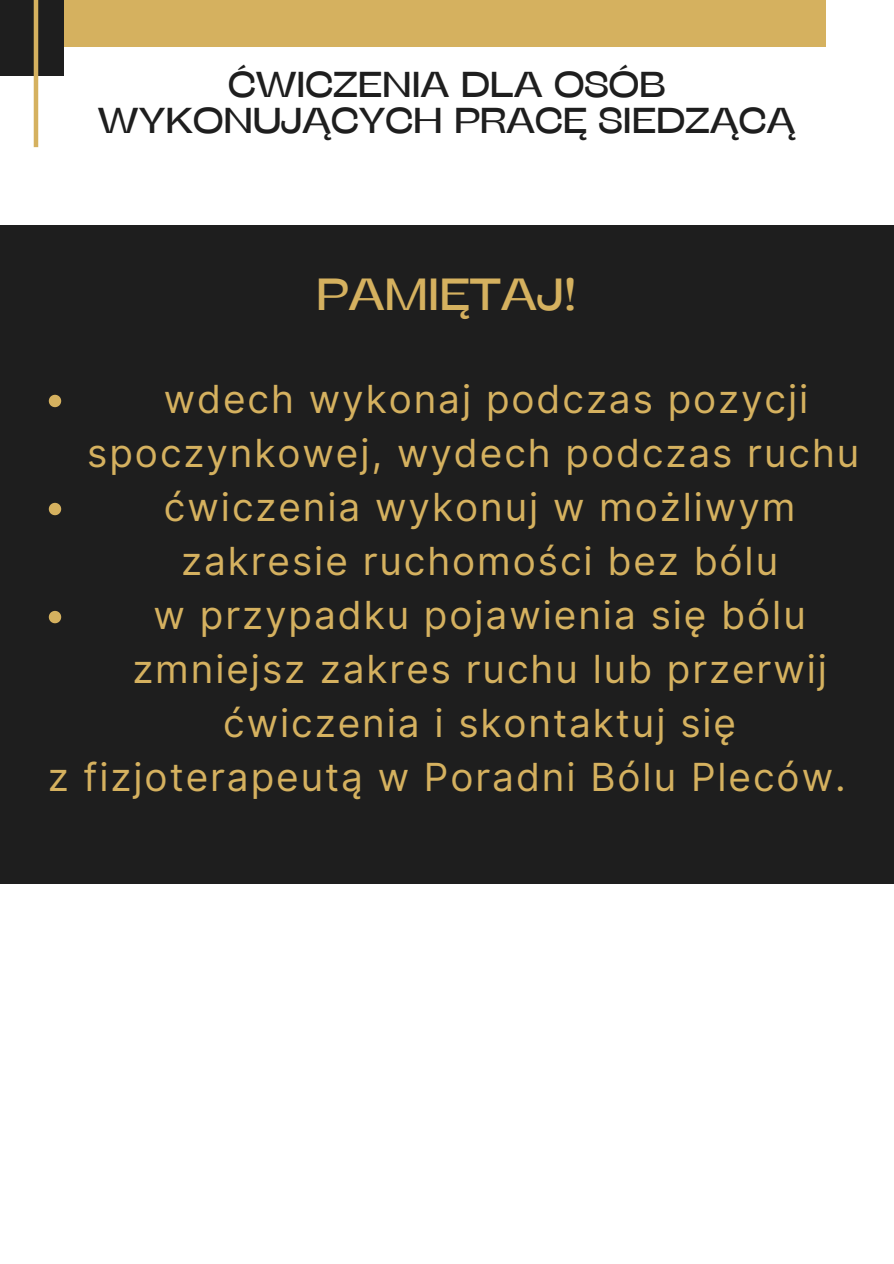
<style>
.page{position:relative;width:894px;height:1264px;background:#fff}
.page>*{position:absolute;margin:0;border:0;box-sizing:border-box;transform-origin:0 0}
.t1{font:45px "Stinger Wide";color:#d5b15f}
.t2{font:38.7px/54px "Inter";letter-spacing:.05em;color:#d5b15f;text-align:center}
.t3{font:36px/36px "Stinger Wide";color:#1e1e1e;text-align:center}
</style>
<div class="page">
<div style="left:0;top:0;width:825px;height:47px;background:#d5b15f"></div>
<div style="left:0;top:0;width:64px;height:76px;background:#1e1e1e"></div>
<hr style="left:34px;top:0;width:4px;height:147px;background:#d5b15f">
<div style="left:0;top:226px;width:893px;height:657px;background:#1e1e1e"></div>
<svg style="left:49px;top:395px;width:12px;height:12px"></svg>
<svg style="left:49px;top:503px;width:12px;height:12px"></svg>
<svg style="left:49px;top:611px;width:12px;height:12px"></svg>
<p class="t3" style="left:98px;top:65px;width:698px">ĆWICZENIA DLA OSÓB<br>WYKONUJĄCYCH PRACĘ SIEDZĄCĄ</p>
<p class="t1" style="left:316px;top:266px;width:263px">PAMIĘTAJ!</p>
<h2 class="t2" style="left:87px;top:372px;width:773px;text-align:left;text-indent:76px">wdech wykonaj podczas pozycji spoczynkowej, wydech podczas ruchu</h2>
<h1 class="t2" style="left:164px;top:480px;width:633px">ćwiczenia wykonuj w możliwym zakresie ruchomości bez bólu</h1>
<p class="t2" style="left:132px;top:588px;width:696px">w przypadku pojawienia się bólu zmniejsz zakres ruchu lub przerwij ćwiczenia i skontaktuj się</p>
<p class="t2" style="left:48px;top:750px;width:799px">z fizjoterapeutą w Poradni Bólu Pleców.</p>
</div>
